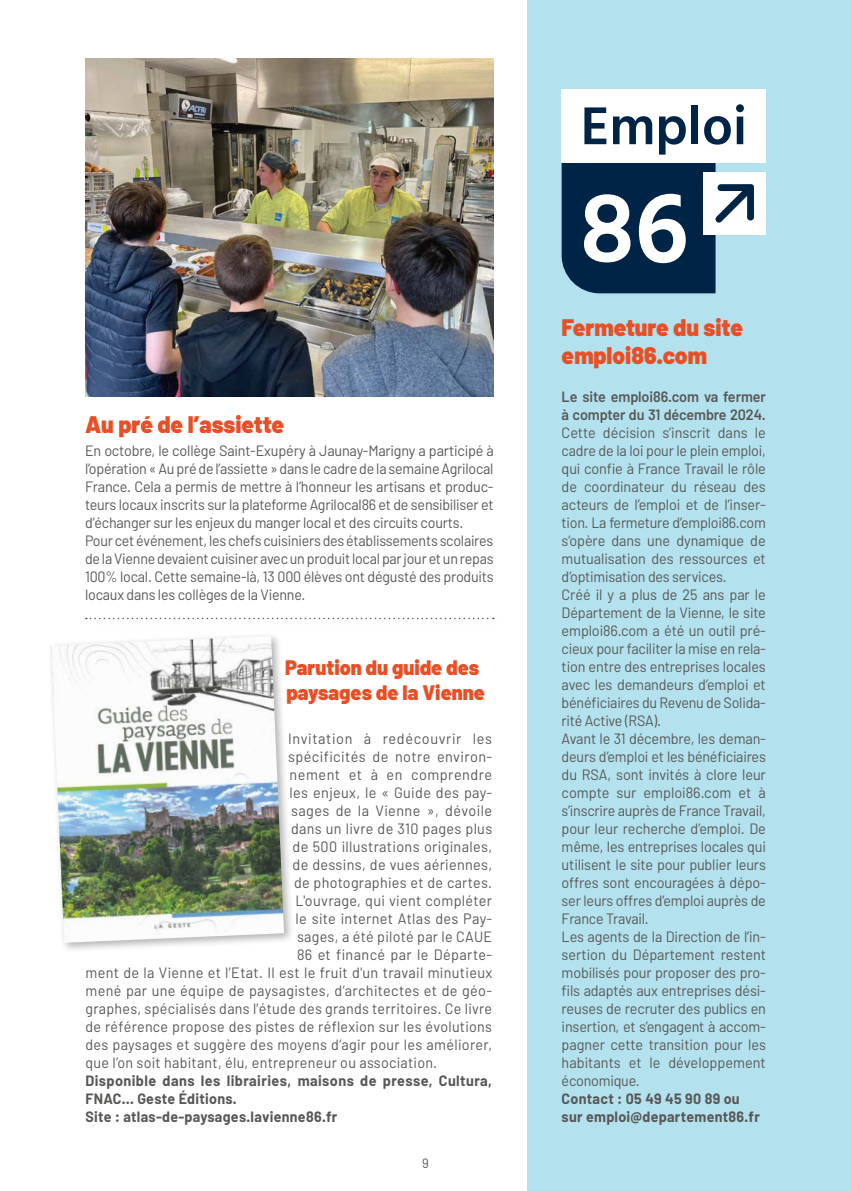
<style>
.page{position:relative;width:851px;height:1191px;background:#fff}
.page>*{position:absolute;margin:0;border:0;box-sizing:border-box;transform-origin:0 0}
.t1{font:900 24px/28.8px "Barlow";color:#e94e24;scale:.95 1}
.t2{font:900 21px/25.2px "Barlow";color:#e94e24;scale:.95 1}
.t3{font:15px/18px "Barlow";letter-spacing:-.01em;color:#575756;scale:.96 1}
.t4{font:15px "Barlow";letter-spacing:.02em;color:#575756;scale:.95 1}
.t5{font:15px "Barlow";letter-spacing:.025em;color:#575756;scale:.96 1}
.t6{font:15px "Barlow";letter-spacing:.02em;color:#575756;scale:.96 1}
.t7{font:700 15px/18px "Barlow";letter-spacing:.02em;color:#575756;scale:.96 1}
.t8{font:600 15px/18px "Barlow";letter-spacing:-.01em;color:#575756;scale:.96 1}
.t9{font:15px "Barlow";letter-spacing:.03em;color:#575756;scale:.96 1}
.t10{font:700 15px/18px "Barlow";letter-spacing:.02em;color:#575756;scale:.95 1}
.t11{font:15px "Barlow";letter-spacing:.045em;color:#575756;scale:.96 1}
.t12{font:15px "Barlow";letter-spacing:.035em;color:#575756;scale:.96 1}
.t13{font:13.5px "Barlow";color:#575756;scale:.95 1}
</style>
<div class="page">
<div style="left:527px;top:0;width:323px;height:1191px;background:#b3e1ed"></div>
<svg style="left:86px;top:618px;width:407px;height:1px"></svg>
<div style="left:702px;top:172px;width:63px;height:63px;background:#fff"></div>
<div style="left:561px;top:89px;width:204px;height:73px;background:#fff"></div>
<svg style="left:561px;top:162px;width:192px;height:131px"></svg>
<svg style="left:584px;top:107px;width:22px;height:37px"></svg>
<svg style="left:613px;top:116px;width:39px;height:28px"></svg>
<svg style="left:659px;top:116px;width:26px;height:39px"></svg>
<div style="left:691px;top:106px;width:7px;height:38px;background:#002445"></div>
<svg style="left:704px;top:116px;width:26px;height:29px"></svg>
<svg style="left:736px;top:104px;width:7px;height:40px"></svg>
<div style="left:47px;top:632px;width:247px;height:321px;background:#000;opacity:.3"></div>
<img style="left:51px;top:636px;width:233px;height:306px">
<img style="left:86px;top:59px;width:407px;height:338px">
<h1 class="t1" style="left:85px;top:410px;width:211px">Au pré de l’assiette</h1>
<p class="t3" style="left:85px;top:441px;width:427px">En octobre, le collège Saint-Exupéry à Jaunay-Marigny a participé à l’opération « Au pré de l’assiette » dans le cadre de la semaine Agrilocal France. Cela a permis de mettre à l’honneur les artisans et produc&shy;teurs locaux inscrits sur la plateforme Agrilocal86 et de sensibiliser et d’échanger sur les enjeux du manger local et des circuits courts.<br>Pour cet événement, les chefs cuisiniers des établissements scolaires de la Vienne devaient cuisiner avec un produit local par jour et un repas 100% local. Cette semaine-là, 13 000 élèves ont dégusté des produits locaux dans les collèges de la Vienne.</p>
<h2 class="t2" style="left:285px;top:654px;width:212px">Parution du guide des paysages de la Vienne</h2>
<p class="t11" style="left:288px;top:729px;width:214px">Invitation à redécouvrir les</p>
<p class="t9" style="left:288px;top:747px;width:214px">spécificités de notre environ-</p>
<p class="t12" style="left:289px;top:765px;width:212px">nement et à en comprendre</p>
<p class="t5" style="left:289px;top:783px;width:212px">les enjeux, le « Guide des pay-</p>
<p class="t9" style="left:291px;top:801px;width:211px">sages de la Vienne », dévoile</p>
<p class="t6" style="left:291px;top:819px;width:211px">dans un livre de 310 pages plus</p>
<p class="t5" style="left:292px;top:837px;width:209px">de 500 illustrations originales,</p>
<p class="t6" style="left:292px;top:855px;width:209px">de dessins, de vues aériennes,</p>
<p class="t4" style="left:294px;top:873px;width:210px">de photographies et de cartes.</p>
<p class="t6" style="left:295px;top:891px;width:206px">L'ouvrage, qui vient compléter</p>
<p class="t5" style="left:295px;top:909px;width:206px">le site internet Atlas des Pay-</p>
<p class="t4" style="left:297px;top:927px;width:207px">sages, a été piloté par le CAUE</p>
<p class="t5" style="left:297px;top:945px;width:205px">86 et financé par le Départe-</p>
<p class="t5" style="left:85px;top:963px;width:425px">ment de la Vienne et l’Etat. Il est le fruit d'un travail minutieux</p>
<p class="t5" style="left:85px;top:981px;width:425px">mené par une équipe de paysagistes, d’architectes et de géo-</p>
<p class="t4" style="left:85px;top:999px;width:429px">graphes, spécialisés dans l’étude des grands territoires. Ce livre</p>
<p class="t4" style="left:85px;top:1017px;width:429px">de référence propose des pistes de réflexion sur les évolutions</p>
<p class="t6" style="left:85px;top:1035px;width:425px">des paysages et suggère des moyens d’agir pour les améliorer,</p>
<p class="t4" style="left:85px;top:1053px;width:371px">que l’on soit habitant, élu, entrepreneur ou association.</p>
<p class="t7" style="left:85px;top:1071px;width:425px">Disponible dans les librairies, maisons de presse, Cultura,<br>FNAC… Geste Éditions.<br>Site : atlas-de-paysages.lavienne86.fr</p>
<p class="t13" style="left:422px;top:1155px;width:9px">9</p>
<h1 class="t1" style="left:561px;top:313px;width:192px">Fermeture du site emploi86.com</h1>
<p class="t8" style="left:561px;top:387px;width:214px">Le site emploi86.com va fermer à compter du 31 décembre 2024.</p>
<p class="t3" style="left:561px;top:423px;width:214px">Cette décision s’inscrit dans le cadre de la loi pour le plein emploi, qui confie à France Travail le rôle de coordinateur du réseau des acteurs de l’emploi et de l’inser&shy;tion. La fermeture d’emploi86.com s’opère dans une dynamique de mutualisation des ressources et d’optimisation des services.<br>Créé il y a plus de 25 ans par le<br>Département de la Vienne, le site emploi86.com a été un outil pré&shy;cieux pour faciliter la mise en rela&shy;tion entre des entreprises locales avec les demandeurs d’emploi et bénéficiaires du Revenu de Solida&shy;rité Active (RSA).<br>Avant le 31 décembre, les deman&shy;deurs d’emploi et les bénéficiaires du RSA, sont invités à clore leur compte sur emploi86.com et à s’inscrire auprès de France Travail, pour leur recherche d’emploi. De même, les entreprises locales qui utilisent le site pour publier leurs offres sont encouragées à dépo&shy;ser leurs offres d’emploi auprès de<br>France Travail.<br>Les agents de la Direction de l’in&shy;sertion du Département restent mobilisés pour proposer des pro&shy;fils adaptés aux entreprises dési&shy;reuses de recruter des publics en insertion, et s’engagent à accom&shy;pagner cette transition pour les habitants et le développement économique.</p>
<p class="t10" style="left:561px;top:1089px;width:210px">Contact : 05 49 45 90 89 ou sur emploi@departement86.fr</p>
</div>
